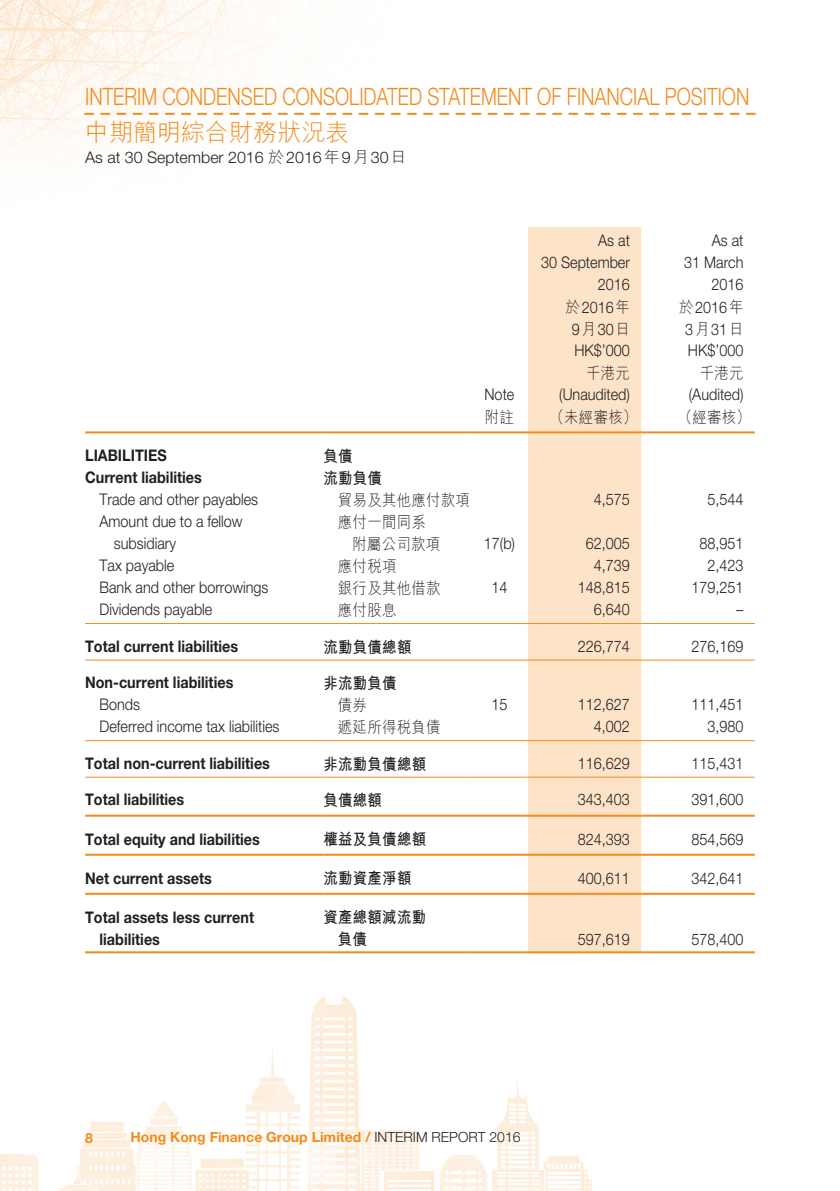
<style>
.page{position:relative;width:840px;height:1191px;background:#fff}
.page>*{position:absolute;margin:0;border:0;box-sizing:border-box;transform-origin:0 0}
.t1{font:300 24px "Helvetica Neue LT Std";color:#f28b1d;scale:.79 1}
.t2{font:300 24px "M Hei HK";color:#f28b1d}
._50_Table_txt{font:300 16px "Helvetica Neue LT Std";color:#231f20;scale:.9 1}
._50_Table_txt-2{font:700 16px "Helvetica Neue LT Std";color:#231f20;scale:.9 1}
._50_Table_txt-3{font:300 16px "M Hei HK";letter-spacing:.02em;color:#231f20;scale:.9 1}
._50_Table_txt-4{font:700 16px "M Hei HK";letter-spacing:.02em;color:#231f20;scale:.9 1}
._00_txt_E{font:300 16px "Helvetica Neue LT Std";color:#231f20}
.t3{font:700 14px "Helvetica Neue LT Std";color:#f28b1d}
.s1{font-family:"M Hei HK"}
.s2{font-weight:300;color:#231f20}
</style>
<div class="page">
<img style="left:0;top:0;width:756px;height:1191px">
<svg style="left:85px;top:113px;width:669px;height:2px"></svg>
<div style="left:527px;top:227px;width:114px;height:724px;background:#fde4c9"></div>
<hr style="left:85px;top:431px;width:238px;height:2px;background:#f28b1d">
<hr style="left:323px;top:431px;width:148px;height:2px;background:#f28b1d">
<hr style="left:471px;top:431px;width:56px;height:2px;background:#f28b1d">
<hr style="left:527px;top:431px;width:114px;height:2px;background:#f28b1d">
<hr style="left:641px;top:431px;width:113px;height:2px;background:#f28b1d">
<hr style="left:85px;top:623px;width:238px;height:1px;background:#f28b1d">
<hr style="left:323px;top:623px;width:148px;height:1px;background:#f28b1d">
<hr style="left:471px;top:623px;width:56px;height:1px;background:#f28b1d">
<hr style="left:527px;top:623px;width:114px;height:1px;background:#f28b1d">
<hr style="left:641px;top:623px;width:113px;height:1px;background:#f28b1d">
<hr style="left:85px;top:659px;width:238px;height:1px;background:#f28b1d">
<hr style="left:323px;top:659px;width:148px;height:1px;background:#f28b1d">
<hr style="left:471px;top:659px;width:56px;height:1px;background:#f28b1d">
<hr style="left:527px;top:659px;width:114px;height:1px;background:#f28b1d">
<hr style="left:641px;top:659px;width:113px;height:1px;background:#f28b1d">
<hr style="left:85px;top:740px;width:238px;height:1px;background:#f28b1d">
<hr style="left:323px;top:740px;width:148px;height:1px;background:#f28b1d">
<hr style="left:471px;top:740px;width:56px;height:1px;background:#f28b1d">
<hr style="left:527px;top:740px;width:114px;height:1px;background:#f28b1d">
<hr style="left:641px;top:740px;width:113px;height:1px;background:#f28b1d">
<hr style="left:85px;top:776px;width:238px;height:1px;background:#f28b1d">
<hr style="left:323px;top:776px;width:148px;height:1px;background:#f28b1d">
<hr style="left:471px;top:776px;width:56px;height:1px;background:#f28b1d">
<hr style="left:527px;top:776px;width:114px;height:1px;background:#f28b1d">
<hr style="left:641px;top:776px;width:113px;height:1px;background:#f28b1d">
<hr style="left:85px;top:814px;width:238px;height:2px;background:#f28b1d">
<hr style="left:323px;top:814px;width:148px;height:2px;background:#f28b1d">
<hr style="left:471px;top:814px;width:56px;height:2px;background:#f28b1d">
<hr style="left:527px;top:814px;width:114px;height:2px;background:#f28b1d">
<hr style="left:641px;top:814px;width:113px;height:2px;background:#f28b1d">
<hr style="left:85px;top:853px;width:238px;height:2px;background:#f28b1d">
<hr style="left:323px;top:853px;width:148px;height:2px;background:#f28b1d">
<hr style="left:471px;top:853px;width:56px;height:2px;background:#f28b1d">
<hr style="left:527px;top:853px;width:114px;height:2px;background:#f28b1d">
<hr style="left:641px;top:853px;width:113px;height:2px;background:#f28b1d">
<hr style="left:85px;top:892px;width:238px;height:2px;background:#f28b1d">
<hr style="left:323px;top:892px;width:148px;height:2px;background:#f28b1d">
<hr style="left:471px;top:892px;width:56px;height:2px;background:#f28b1d">
<hr style="left:527px;top:892px;width:114px;height:2px;background:#f28b1d">
<hr style="left:641px;top:892px;width:113px;height:2px;background:#f28b1d">
<hr style="left:85px;top:951px;width:238px;height:2px;background:#f28b1d">
<hr style="left:323px;top:951px;width:148px;height:2px;background:#f28b1d">
<hr style="left:471px;top:951px;width:56px;height:2px;background:#f28b1d">
<hr style="left:527px;top:951px;width:114px;height:2px;background:#f28b1d">
<hr style="left:641px;top:951px;width:113px;height:2px;background:#f28b1d">
<p class="t1" style="left:85px;top:82px;width:841px">INTERIM CONDENSED CONSOLIDATED STATEMENT OF FINANCIAL POSITION</p>
<p class="t2" style="left:85px;top:120px;width:265px">中期簡明綜合財務狀況表</p>
<p class="_00_txt_E" style="left:85px;top:147px;width:323px">As at 30 September 2016 <span class="s1">於</span>2016<span class="s1">年</span>9<span class="s1">月</span>30<span class="s1">日</span></p>
<p class="_50_Table_txt" style="left:598px;top:231px;width:37px">As at</p>
<p class="_50_Table_txt" style="left:711px;top:231px;width:37px">As at</p>
<p class="_50_Table_txt" style="left:540px;top:253px;width:100px">30 September</p>
<p class="_50_Table_txt" style="left:683px;top:253px;width:67px">31 March</p>
<p class="_50_Table_txt" style="left:597px;top:275px;width:37px">2016</p>
<p class="_50_Table_txt" style="left:711px;top:275px;width:37px">2016</p>
<p class="_50_Table_txt" style="left:565px;top:297px;width:73px"><span class="s1">於</span>2016<span class="s1">年</span></p>
<p class="_50_Table_txt" style="left:678px;top:297px;width:73px"><span class="s1">於</span>2016<span class="s1">年</span></p>
<p class="_50_Table_txt" style="left:571px;top:319px;width:66px">9<span class="s1">月</span>30<span class="s1">日</span></p>
<p class="_50_Table_txt" style="left:684px;top:319px;width:66px">3<span class="s1">月</span>31<span class="s1">日</span></p>
<p class="_50_Table_txt" style="left:574px;top:341px;width:63px">HK$’000</p>
<p class="_50_Table_txt" style="left:687px;top:341px;width:63px">HK$’000</p>
<p class="_50_Table_txt-3" style="left:585px;top:365px;width:50px">千港元</p>
<p class="_50_Table_txt-3" style="left:699px;top:365px;width:50px">千港元</p>
<p class="_50_Table_txt" style="left:484px;top:385px;width:35px">Note</p>
<p class="_50_Table_txt" style="left:559px;top:385px;width:80px">(Unaudited)</p>
<p class="_50_Table_txt" style="left:688px;top:385px;width:62px">(Audited)</p>
<p class="_50_Table_txt-3" style="left:484px;top:409px;width:34px">附註</p>
<p class="_50_Table_txt-3" style="left:549px;top:409px;width:98px">（未經審核）</p>
<p class="_50_Table_txt-3" style="left:677px;top:409px;width:82px">（經審核）</p>
<p class="_50_Table_txt-2" style="left:85px;top:445px;width:92px">LIABILITIES</p>
<p class="_50_Table_txt-4" style="left:323px;top:444px;width:34px">負債</p>
<p class="_50_Table_txt-2" style="left:85px;top:467px;width:131px">Current liabilities</p>
<p class="_50_Table_txt-4" style="left:323px;top:466px;width:66px">流動負債</p>
<p class="_50_Table_txt" style="left:99px;top:489px;width:178px">Trade and other payables</p>
<p class="_50_Table_txt-3" style="left:338px;top:492px;width:148px">貿易及其他應付款項</p>
<p class="_50_Table_txt" style="left:593px;top:490px;width:42px">4,575</p>
<p class="_50_Table_txt" style="left:707px;top:490px;width:42px">5,544</p>
<p class="_50_Table_txt" style="left:99px;top:511px;width:160px">Amount due to a fellow</p>
<p class="_50_Table_txt" style="left:114px;top:533px;width:71px">subsidiary</p>
<p class="_50_Table_txt-3" style="left:338px;top:514px;width:99px">應付一間同系</p>
<p class="_50_Table_txt-3" style="left:352px;top:536px;width:99px">附屬公司款項</p>
<p class="_50_Table_txt" style="left:483px;top:534px;width:36px">17(b)</p>
<p class="_50_Table_txt" style="left:585px;top:534px;width:50px">62,005</p>
<p class="_50_Table_txt" style="left:699px;top:534px;width:50px">88,951</p>
<p class="_50_Table_txt" style="left:99px;top:555px;width:84px">Tax payable</p>
<p class="_50_Table_txt-3" style="left:338px;top:558px;width:66px">應付稅項</p>
<p class="_50_Table_txt" style="left:593px;top:556px;width:42px">4,739</p>
<p class="_50_Table_txt" style="left:707px;top:556px;width:42px">2,423</p>
<p class="_50_Table_txt" style="left:99px;top:577px;width:189px">Bank and other borrowings</p>
<p class="_50_Table_txt-3" style="left:338px;top:580px;width:115px">銀行及其他借款</p>
<p class="_50_Table_txt" style="left:491px;top:578px;width:19px">14</p>
<p class="_50_Table_txt" style="left:577px;top:578px;width:59px">148,815</p>
<p class="_50_Table_txt" style="left:691px;top:578px;width:59px">179,251</p>
<p class="_50_Table_txt" style="left:99px;top:599px;width:127px">Dividends payable</p>
<p class="_50_Table_txt-3" style="left:338px;top:602px;width:66px">應付股息</p>
<p class="_50_Table_txt" style="left:593px;top:600px;width:42px">6,640</p>
<p class="_50_Table_txt" style="left:735px;top:600px;width:9px">–</p>
<p class="_50_Table_txt-2" style="left:85px;top:636px;width:171px">Total current liabilities</p>
<p class="_50_Table_txt-4" style="left:323px;top:635px;width:99px">流動負債總額</p>
<p class="_50_Table_txt" style="left:577px;top:636px;width:59px">226,774</p>
<p class="_50_Table_txt" style="left:691px;top:636px;width:59px">276,169</p>
<p class="_50_Table_txt-2" style="left:85px;top:672px;width:166px">Non-current liabilities</p>
<p class="_50_Table_txt-4" style="left:323px;top:671px;width:83px">非流動負債</p>
<p class="_50_Table_txt" style="left:99px;top:694px;width:47px">Bonds</p>
<p class="_50_Table_txt-3" style="left:338px;top:697px;width:34px">債券</p>
<p class="_50_Table_txt" style="left:491px;top:695px;width:19px">15</p>
<p class="_50_Table_txt" style="left:577px;top:695px;width:59px">112,627</p>
<p class="_50_Table_txt" style="left:691px;top:695px;width:59px">111,451</p>
<p class="_50_Table_txt" style="left:99px;top:716px;width:201px">Deferred income tax liabilities</p>
<p class="_50_Table_txt-3" style="left:338px;top:719px;width:115px">遞延所得稅負債</p>
<p class="_50_Table_txt" style="left:593px;top:717px;width:42px">4,002</p>
<p class="_50_Table_txt" style="left:707px;top:717px;width:42px">3,980</p>
<p class="_50_Table_txt-2" style="left:85px;top:753px;width:207px">Total non-current liabilities</p>
<p class="_50_Table_txt-4" style="left:323px;top:752px;width:115px">非流動負債總額</p>
<p class="_50_Table_txt" style="left:577px;top:753px;width:59px">116,629</p>
<p class="_50_Table_txt" style="left:691px;top:753px;width:59px">115,431</p>
<p class="_50_Table_txt-2" style="left:85px;top:790px;width:112px">Total liabilities</p>
<p class="_50_Table_txt-4" style="left:323px;top:788px;width:66px">負債總額</p>
<p class="_50_Table_txt" style="left:577px;top:790px;width:59px">343,403</p>
<p class="_50_Table_txt" style="left:691px;top:790px;width:59px">391,600</p>
<p class="_50_Table_txt-2" style="left:85px;top:829px;width:195px">Total equity and liabilities</p>
<p class="_50_Table_txt-4" style="left:323px;top:827px;width:115px">權益及負債總額</p>
<p class="_50_Table_txt" style="left:577px;top:829px;width:59px">824,393</p>
<p class="_50_Table_txt" style="left:691px;top:829px;width:59px">854,569</p>
<p class="_50_Table_txt-2" style="left:85px;top:868px;width:142px">Net current assets</p>
<p class="_50_Table_txt-4" style="left:323px;top:866px;width:99px">流動資產淨額</p>
<p class="_50_Table_txt" style="left:577px;top:868px;width:59px">400,611</p>
<p class="_50_Table_txt" style="left:691px;top:868px;width:59px">342,641</p>
<p class="_50_Table_txt-2" style="left:85px;top:907px;width:189px">Total assets less current</p>
<p class="_50_Table_txt-2" style="left:99px;top:929px;width:69px">liabilities</p>
<p class="_50_Table_txt-4" style="left:323px;top:905px;width:115px">資產總額減流動</p>
<p class="_50_Table_txt-4" style="left:338px;top:927px;width:34px">負債</p>
<p class="_50_Table_txt" style="left:577px;top:929px;width:59px">597,619</p>
<p class="_50_Table_txt" style="left:691px;top:929px;width:59px">578,400</p>
<p class="t3" style="left:85px;top:1129px;width:9px">8</p>
<p class="t3" style="left:130px;top:1128px;width:391px">Hong Kong Finance Group Limited / <span class="s2">INTERIM REPORT 2016</span></p>
</div>
